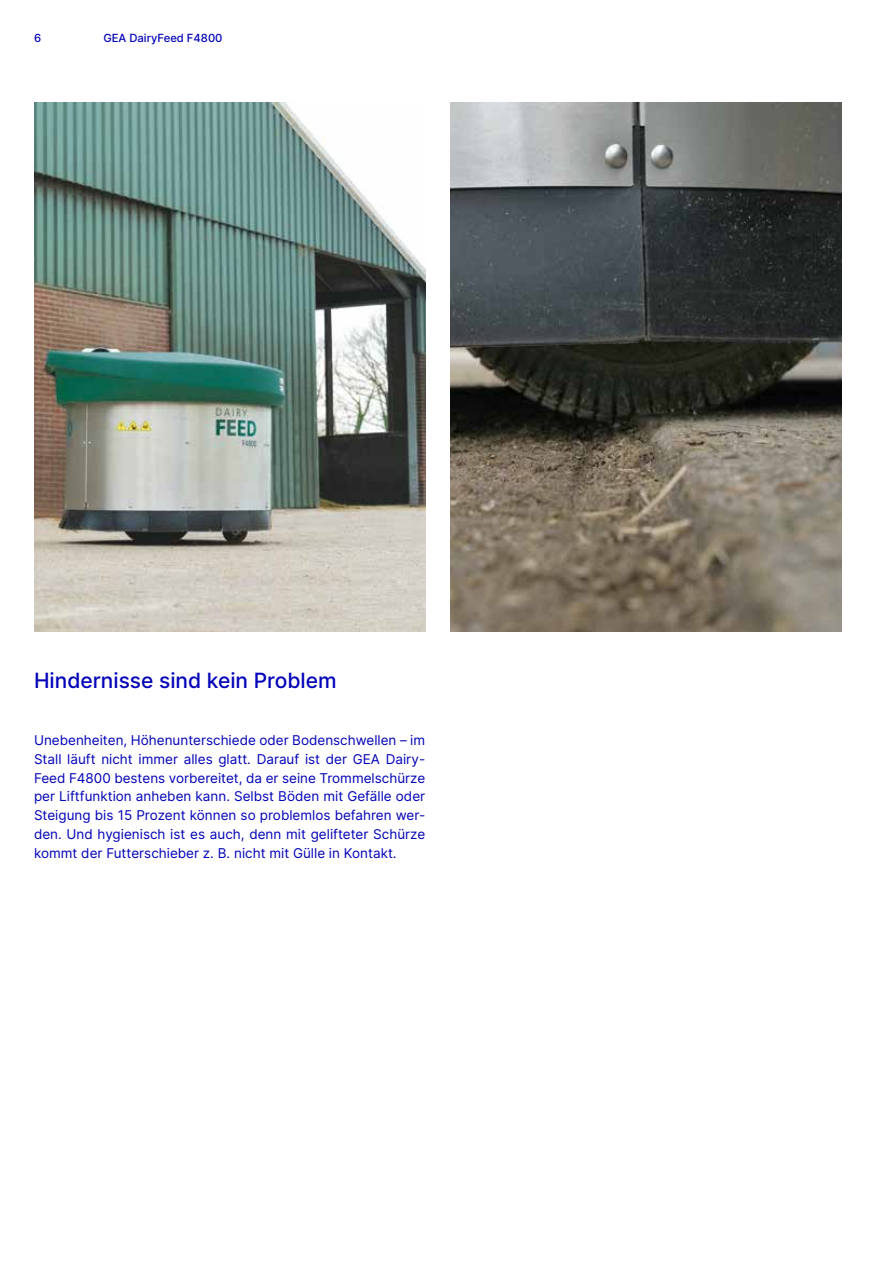
<style>
.page{position:relative;width:893px;height:1263px;background:#fff}
.page>*{position:absolute;margin:0;border:0;box-sizing:border-box;transform-origin:0 0}
.t1{font:500 21px "Inter";color:#0303b8}
.t2{font:13.5px/18.9px "Inter";color:#0303b8;text-align:justify}
.t3{font:500 11.25px "Inter";color:#0303b8}
</style>
<div class="page">
<img style="left:34px;top:102px;width:391px;height:529px">
<img style="left:451px;top:102px;width:391px;height:529px">
<p class="t3" style="left:34px;top:30px;width:9px">6</p>
<p class="t3" style="left:103px;top:30px;width:121px">GEA DairyFeed F4800</p>
<h1 class="t1" style="left:34px;top:665px;width:304px">Hindernisse sind kein Problem</h1>
<p class="t2" style="left:34px;top:730px;width:393px">Unebenheiten, Höhenunterschiede oder Bodenschwellen – im Stall läuft nicht immer alles glatt. Darauf ist der GEA Dairy-Feed F4800 bestens vorbereitet, da er seine Trommelschürze per Liftfunktion anheben kann. Selbst Böden mit Gefälle oder Steigung bis 15 Prozent können so problemlos befahren wer&shy;den. Und hygienisch ist es auch, denn mit gelifteter Schürze kommt der Futterschieber z. B. nicht mit Gülle in Kontakt.</p>
</div>
